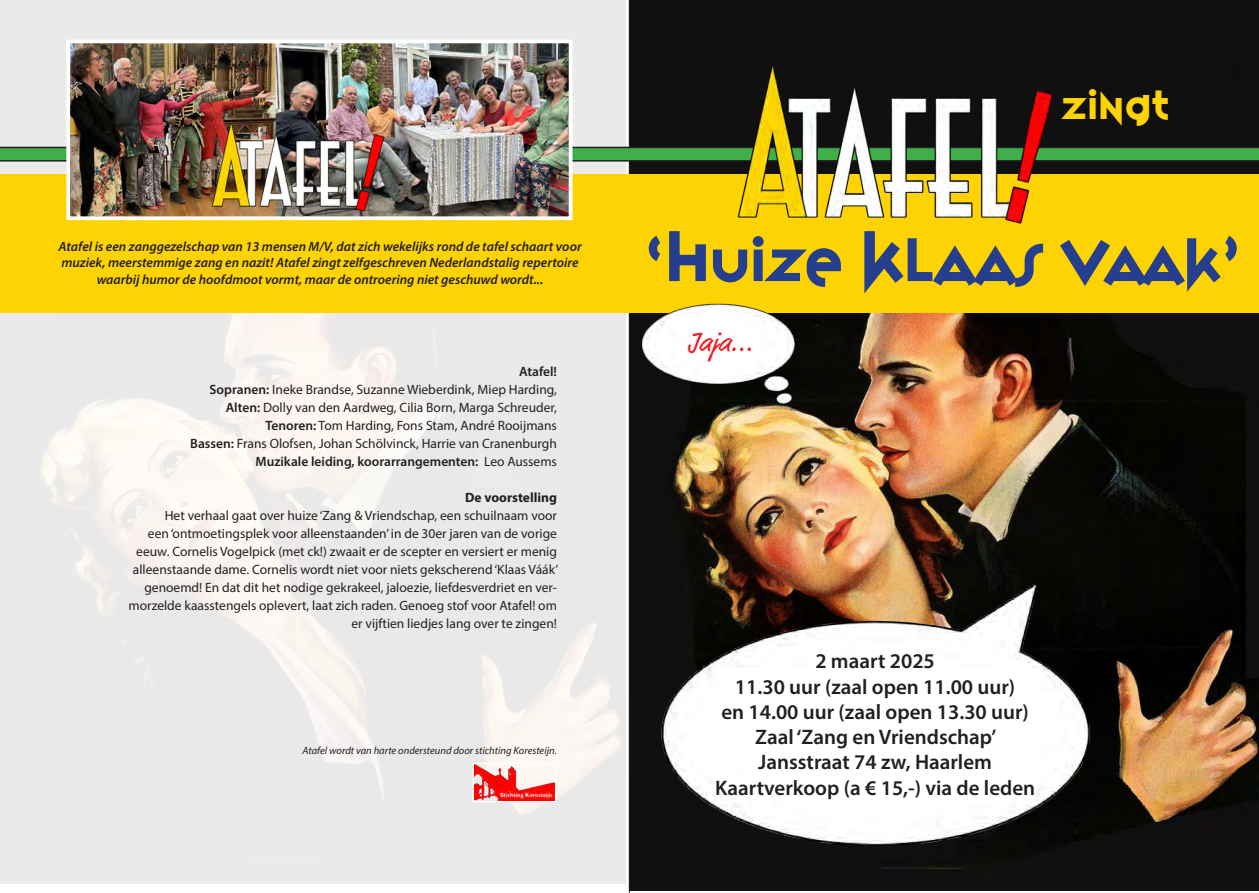
<style>
.page{position:relative;width:1259px;height:893px;background:#fff}
.page>*{position:absolute;margin:0;border:0;box-sizing:border-box;transform-origin:0 0}
.t1{font:54px "Variex OT";letter-spacing:-.005em;color:#253f8e}
.t2{font:36px "Variex OT";color:#fed304}
.t3{font:27px "Market Pro";color:#ee1d23}
.t4{font:600 21px "Myriad Pro";color:#231f20}
.t5{font:13.5px/18px "Myriad Pro";color:#231f20;text-align:right}
.t6{font:italic 600 13.5px "Myriad Pro";color:#231f20}
.t7{font:600 13.5px "Myriad Pro";color:#231f20}
.t8{font:700 13.5px "Myriad Pro";color:#231f20}
.t9{font:italic 10.5px "Myriad Pro";color:#231f20}
.s1{font-weight:600}
.s2{font-weight:400}
.s3{font-size:63px}
</style>
<div class="page">
<img style="left:630px;top:0;width:629px;height:890px">
<img style="left:0;top:0;width:625px;height:883px">
<hr style="left:629px;top:0;width:1px;height:893px;background:#231f20">
<div style="left:0;top:174px;width:1259px;height:139px;background:#fed304"></div>
<svg style="left:0;top:147px;width:1259px;height:15px;background:#3b9141"></svg>
<img style="left:474px;top:765px;width:80px;height:35px">
<div style="left:472px;top:763px;width:85px;height:39px;border:1px solid #fff"></div>
<img style="left:729px;top:57px;width:331px;height:167px">
<img style="left:649px;top:555px;width:452px;height:295px">
<img style="left:637px;top:303px;width:162px;height:105px">
<img style="left:71px;top:45px;width:496px;height:170px">
<div style="left:66px;top:40px;width:506px;height:180px;border:4px solid #fff"></div>
<p class="t6" style="left:58px;top:238px;width:525px">Atafel is een zanggezelschap van 13 mensen M/V, dat zich wekelijks rond de tafel schaart voor</p>
<p class="t6" style="left:62px;top:254px;width:518px">muziek, meerstemmige zang en nazit! Atafel zingt zelfgeschreven Nederlandstalig repertoire</p>
<p class="t6" style="left:97px;top:271px;width:448px">waarbij humor de hoofdmoot vormt, maar de ontroering niet geschuwd wordt...</p>
<p class="t7" style="left:519px;top:363px;width:39px">Atafel!</p>
<p class="t5" style="left:209px;top:380px;width:349px"><span class="s1">Sopranen:</span> Ineke Brandse, Suzanne Wieberdink, Miep Harding,</p>
<p class="t5" style="left:226px;top:398px;width:333px"><span class="s1">Alten:</span> Dolly van den Aardweg, Cilia Born, Marga Schreuder,</p>
<p class="t5" style="left:265px;top:416px;width:293px"><span class="s1">Tenoren:</span> Tom Harding, Fons Stam, André Rooijmans</p>
<p class="t5" style="left:190px;top:434px;width:368px"><span class="s1">Bassen:</span> Frans Olofsen, Johan Schölvinck, Harrie van Cranenburgh</p>
<p class="t7" style="left:256px;top:453px;width:303px">Muzikale leiding, koorarrangementen: <span class="s2">Leo Aussems</span></p>
<p class="t8" style="left:465px;top:488px;width:93px">De voorstelling</p>
<p class="t5" style="left:128px;top:506px;width:431px">Het verhaal gaat over huize ‘Zang &amp; Vriendschap, een schuilnaam voor<br>een ‘ontmoetingsplek voor alleenstaanden’ in de 30er jaren van de vorige eeuw. Cornelis Vogelpick (met ck!) zwaait er de scepter en versiert er menig alleenstaande dame. Cornelis wordt niet voor niets gekscherend ‘Klaas Váák’ genoemd! En dat dit het nodige gekrakeel, jaloezie, liefdesverdriet en ver&shy;morzelde kaasstengels oplevert, laat zich raden. Genoeg stof voor Atafel! om er vijftien liedjes lang over te zingen!</p>
<p class="t9" style="left:302px;top:744px;width:256px">Atafel wordt van harte ondersteund door stichting Koresteijn.</p>
<p class="t2" style="left:1062px;top:88px;width:109px">zingt</p>
<p class="t1" style="left:644px;top:235px;width:598px">‘<span class="s3">H</span>UIZE <span class="s3">K</span>LAAS <span class="s3">V</span>AAK’</p>
<p class="t3" style="left:688px;top:324px;width:66px">Jaja...</p>
<p class="t4" style="left:815px;top:648px;width:121px">2 maart 2025</p>
<p class="t4" style="left:735px;top:673px;width:282px">11.30 uur (zaal open 11.00 uur)</p>
<p class="t4" style="left:721px;top:698px;width:309px">en 14.00 uur (zaal open 13.30 uur)</p>
<p class="t4" style="left:755px;top:724px;width:243px">Zaal ‘Zang en Vriendschap’</p>
<p class="t4" style="left:758px;top:749px;width:235px">Jansstraat 74 zw, Haarlem</p>
<p class="t4" style="left:715px;top:774px;width:322px">Kaartverkoop (a € 15,-) via de leden</p>
</div>
